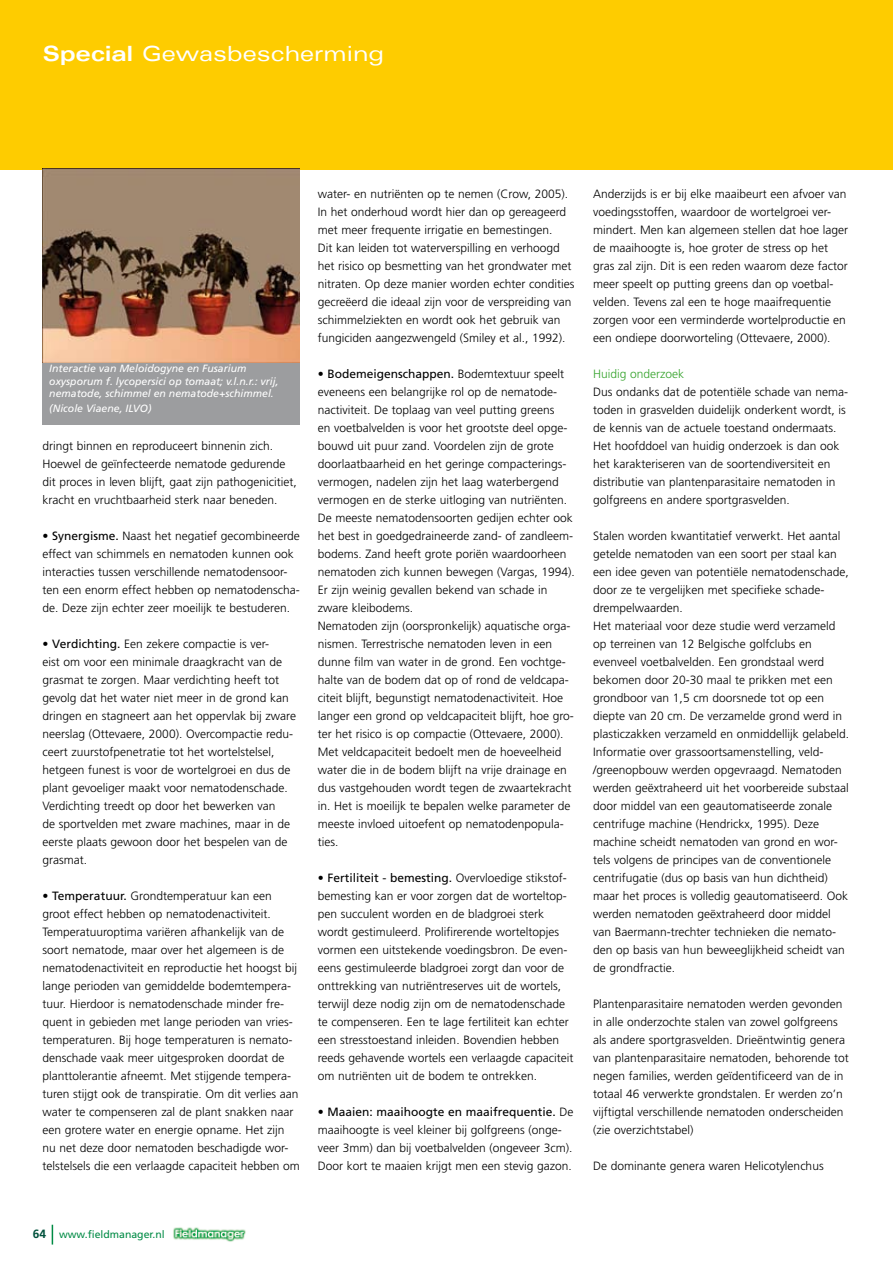
<style>
.page{position:relative;width:893px;height:1263px;background:#fff}
.page>*{position:absolute;margin:0;border:0;box-sizing:border-box;transform-origin:0 0}
.t1{font:expanded 21px "Univers";color:#fff}
.t2{font:300 12px/18px "Frutiger";color:#000}
.t3{font:300 12px "Frutiger";color:#35a32c}
.t4{font:italic 10.5px/12.6px "Frutiger";color:#fff}
.t5{font:10.5px "Frutiger";color:#008b45}
.s1{font-weight:700}
.s2{font-weight:400}
.s3{font-weight:700;font-size:12px;color:#00513c}
</style>
<div class="page">
<svg style="left:52px;top:1225px;width:1px;height:19px"></svg>
<img style="left:173px;top:1227px;width:73px;height:15px">
<div style="left:0;top:0;width:893px;height:169px;background:#fecc00"></div>
<div style="left:43px;top:361px;width:257px;height:63px;background:#9c9d9f"></div>
<img style="left:43px;top:169px;width:257px;height:193px">
<h1 class="t1" style="left:43px;top:41px;width:343px"><span class="s1">Special</span> Gewasbescherming</h1>
<p class="t4" style="left:49px;top:362px;width:231px">Interactie van Meloidogyne en Fusarium oxysporum f. lycopersici op tomaat; v.l.n.r.: vrij, nematode, schimmel en nematode+schimmel.</p>
<p class="t4" style="left:49px;top:401px;width:104px">(Nicole Viaene, ILVO)</p>
<p class="t2" style="left:43px;top:437px;width:256px">dringt binnen en reproduceert binnenin zich.<br>Hoewel de geïnfecteerde nematode gedurende dit proces in leven blijft, gaat zijn pathogenicitiet, kracht en vruchtbaarheid sterk naar beneden.</p>
<p class="t2" style="left:43px;top:527px;width:259px"><span class="s2">• Synergisme.</span> Naast het negatief gecombineerde effect van schimmels en nematoden kunnen ook interacties tussen verschillende nematodensoor&shy;ten een enorm effect hebben op nematodenscha&shy;de. Deze zijn echter zeer moeilijk te bestuderen.</p>
<p class="t2" style="left:43px;top:635px;width:255px"><span class="s2">• Verdichting.</span> Een zekere compactie is ver-<br>eist om voor een minimale draagkracht van de grasmat te zorgen. Maar verdichting heeft tot gevolg dat het water niet meer in de grond kan dringen en stagneert aan het oppervlak bij zware neerslag (Ottevaere, 2000). Overcompactie redu&shy;ceert zuurstofpenetratie tot het wortelstelsel, hetgeen funest is voor de wortelgroei en dus de plant gevoeliger maakt voor nematodenschade.<br>Verdichting treedt op door het bewerken van<br>de sportvelden met zware machines, maar in de eerste plaats gewoon door het bespelen van de grasmat.</p>
<p class="t2" style="left:43px;top:887px;width:259px"><span class="s2">• Temperatuur.</span> Grondtemperatuur kan een groot effect hebben op nematodenactiviteit.<br>Temperatuuroptima variëren afhankelijk van de soort nematode, maar over het algemeen is de nematodenactiviteit en reproductie het hoogst bij lange perioden van gemiddelde bodemtempera&shy;tuur. Hierdoor is nematodenschade minder fre&shy;quent in gebieden met lange perioden van vries&shy;temperaturen. Bij hoge temperaturen is nemato&shy;denschade vaak meer uitgesproken doordat de planttolerantie afneemt. Met stijgende tempera&shy;turen stijgt ook de transpiratie. Om dit verlies aan water te compenseren zal de plant snakken naar een grotere water en energie opname. Het zijn nu net deze door nematoden beschadigde wor&shy;telstelsels die een verlaagde capaciteit hebben om</p>
<p class="t2" style="left:318px;top:185px;width:258px">water- en nutriënten op te nemen (Crow, 2005).<br>In het onderhoud wordt hier dan op gereageerd met meer frequente irrigatie en bemestingen.<br>Dit kan leiden tot waterverspilling en verhoogd het risico op besmetting van het grondwater met nitraten. Op deze manier worden echter condities gecreëerd die ideaal zijn voor de verspreiding van schimmelziekten en wordt ook het gebruik van fungiciden aangezwengeld (Smiley et al., 1992).</p>
<p class="t2" style="left:318px;top:365px;width:259px"><span class="s2">• Bodemeigenschappen.</span> Bodemtextuur speelt eveneens een belangrijke rol op de nematode&shy;nactiviteit. De toplaag van veel putting greens<br>en voetbalvelden is voor het grootste deel opge&shy;bouwd uit puur zand. Voordelen zijn de grote doorlaatbaarheid en het geringe compacterings&shy;vermogen, nadelen zijn het laag waterbergend vermogen en de sterke uitloging van nutriënten.<br>De meeste nematodensoorten gedijen echter ook het best in goedgedraineerde zand- of zandleem&shy;bodems. Zand heeft grote poriën waardoorheen nematoden zich kunnen bewegen (Vargas, 1994).<br>Er zijn weinig gevallen bekend van schade in zware kleibodems.<br>Nematoden zijn (oorspronkelijk) aquatische orga&shy;nismen. Terrestrische nematoden leven in een dunne film van water in de grond. Een vochtge&shy;halte van de bodem dat op of rond de veldcapa&shy;citeit blijft, begunstigt nematodenactiviteit. Hoe langer een grond op veldcapaciteit blijft, hoe gro&shy;ter het risico is op compactie (Ottevaere, 2000).<br>Met veldcapaciteit bedoelt men de hoeveelheid water die in de bodem blijft na vrije drainage en dus vastgehouden wordt tegen de zwaartekracht in. Het is moeilijk te bepalen welke parameter de meeste invloed uitoefent op nematodenpopula&shy;ties.</p>
<p class="t2" style="left:318px;top:869px;width:257px"><span class="s2">• Fertiliteit - bemesting.</span> Overvloedige stikstof&shy;bemesting kan er voor zorgen dat de worteltop&shy;pen succulent worden en de bladgroei sterk wordt gestimuleerd. Prolifirerende worteltopjes vormen een uitstekende voedingsbron. De even&shy;eens gestimuleerde bladgroei zorgt dan voor de onttrekking van nutriëntreserves uit de wortels, terwijl deze nodig zijn om de nematodenschade te compenseren. Een te lage fertiliteit kan echter een stresstoestand inleiden. Bovendien hebben reeds gehavende wortels een verlaagde capaciteit om nutriënten uit de bodem te ontrekken.</p>
<p class="t2" style="left:318px;top:1103px;width:257px"><span class="s2">• Maaien: maaihoogte en maaifrequentie.</span> De maaihoogte is veel kleiner bij golfgreens (onge&shy;veer 3mm) dan bij voetbalvelden (ongeveer 3cm).<br>Door kort te maaien krijgt men een stevig gazon.</p>
<p class="t2" style="left:593px;top:185px;width:257px">Anderzijds is er bij elke maaibeurt een afvoer van voedingsstoffen, waardoor de wortelgroei ver&shy;mindert. Men kan algemeen stellen dat hoe lager de maaihoogte is, hoe groter de stress op het gras zal zijn. Dit is een reden waarom deze factor meer speelt op putting greens dan op voetbal&shy;velden. Tevens zal een te hoge maaifrequentie zorgen voor een verminderde wortelproductie en een ondiepe doorworteling (Ottevaere, 2000).</p>
<p class="t3" style="left:593px;top:367px;width:93px">Huidig onderzoek</p>
<p class="t2" style="left:593px;top:383px;width:257px">Dus ondanks dat de potentiële schade van nema&shy;toden in grasvelden duidelijk onderkent wordt, is de kennis van de actuele toestand ondermaats.<br>Het hoofddoel van huidig onderzoek is dan ook het karakteriseren van de soortendiversiteit en distributie van plantenparasitaire nematoden in golfgreens en andere sportgrasvelden.</p>
<p class="t2" style="left:593px;top:527px;width:258px">Stalen worden kwantitatief verwerkt. Het aantal getelde nematoden van een soort per staal kan een idee geven van potentiële nematodenschade, door ze te vergelijken met specifieke schade&shy;drempelwaarden.<br>Het materiaal voor deze studie werd verzameld op terreinen van 12 Belgische golfclubs en evenveel voetbalvelden. Een grondstaal werd bekomen door 20-30 maal te prikken met een grondboor van 1,5 cm doorsnede tot op een diepte van 20 cm. De verzamelde grond werd in plasticzakken verzameld en onmiddellijk gelabeld.<br>Informatie over grassoortsamenstelling, veld-/greenopbouw werden opgevraagd. Nematoden werden geëxtraheerd uit het voorbereide substaal door middel van een geautomatiseerde zonale centrifuge machine (Hendrickx, 1995). Deze machine scheidt nematoden van grond en wor&shy;tels volgens de principes van de conventionele centrifugatie (dus op basis van hun dichtheid) maar het proces is volledig geautomatiseerd. Ook werden nematoden geëxtraheerd door middel van Baermann-trechter technieken die nemato&shy;den op basis van hun beweeglijkheid scheidt van de grondfractie.</p>
<p class="t2" style="left:593px;top:995px;width:257px">Plantenparasitaire nematoden werden gevonden in alle onderzochte stalen van zowel golfgreens als andere sportgrasvelden. Drieëntwintig genera van plantenparasitaire nematoden, behorende tot negen families, werden geïdentificeerd van de in totaal 46 verwerkte grondstalen. Er werden zo’n vijftigtal verschillende nematoden onderscheiden (zie overzichtstabel)</p>
<p class="t2" style="left:593px;top:1157px;width:232px">De dominante genera waren Helicotylenchus</p>
<p class="t5" style="left:33px;top:1228px;width:133px"><span class="s3">64</span> www.fieldmanager.nl</p>
</div>
